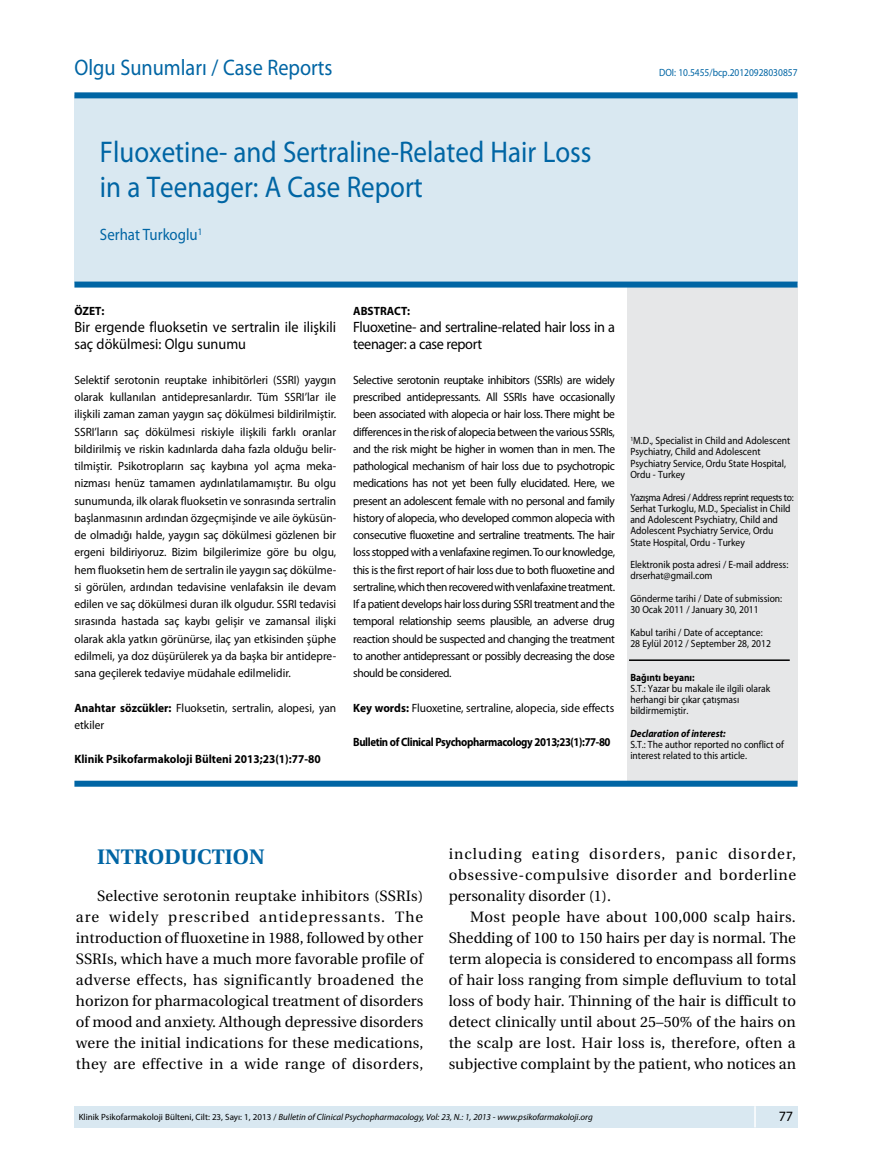
<style>
.page{position:relative;width:872px;height:1170px;background:#fff}
.page>*{position:absolute;margin:0;border:0;box-sizing:border-box;transform-origin:0 0}
.t1{font:30px/34.5px "Myriad Pro";color:#0065a4;scale:.9 1}
.t2{font:22.5px "Myriad Pro";color:#0065a4;scale:.9 1}
.t3{font:21px "Utopia Bold Tr";color:#0065a4}
.t4{font:16.5px "Myriad Pro";color:#0065a4;scale:.9 1}
.t5{font:15px/21px "Utopia Medium Tr";letter-spacing:.01em;color:#000;text-align:justify}
.t6{font:15px/17.2px "Myriad Pro";color:#000;scale:.95 1}
.t7{font:15px/17.2px "Myriad Pro";letter-spacing:-.025em;color:#000;scale:.95 1}
.t8{font:14.25px "Myriad Pro";color:#000}
.t9{font:12px/17.2px "Myriad Pro";color:#000;text-align:justify;scale:.95 1}
.t10{font:700 12px "Myriad Pro";color:#000;scale:.95 1}
.t11{font:700 12px "Myriad Pro";letter-spacing:-.035em;color:#000;scale:.9 1}
.t12{font:10.5px/11.2px "Myriad Pro";color:#000;scale:.91 1}
.t13{font:10.5px "Myriad Pro";color:#0065a4;scale:.9 1}
.t14{font:italic 700 10.5px "Myriad Pro";color:#000;scale:.91 1}
.t15{font:700 10.5px "Myriad Pro";color:#000;scale:.91 1}
.t16{font:italic 9px "Myriad Pro";color:#000}
.s1{font-weight:700}
.s2{font-style:normal}
</style>
<div class="page">
<div style="left:74px;top:1106px;width:723px;height:21px;background:#d9e8f1"></div>
<svg style="left:754px;top:1106px;width:1px;height:21px"></svg>
<div style="left:74px;top:95px;width:723px;height:187px;background:#d9e8f1"></div>
<div style="left:627px;top:286px;width:170px;height:497px;background:#e6e7e8"></div>
<div style="left:74px;top:281px;width:723px;height:6px;background:#0065a4"></div>
<div style="left:74px;top:780px;width:723px;height:6px;background:#0065a4"></div>
<div style="left:74px;top:92px;width:723px;height:6px;background:#0065a4"></div>
<hr style="left:629px;top:659px;width:160px;height:2px;background:#000">
<h2 class="t2" style="left:74px;top:54px;width:288px">Olgu Sunumları / Case Reports</h2>
<p class="t13" style="left:659px;top:66px;width:155px">DOI: 10.5455/bcp.20120928030857</p>
<h1 class="t1" style="left:100px;top:134px;width:548px">Fluoxetine- and Sertraline-Related Hair Loss in a Teenager: A Case Report</h1>
<h3 class="t4" style="left:100px;top:225px;width:115px">Serhat Turkoglu<sup>1</sup></h3>
<p class="t10" style="left:74px;top:303px;width:33px">ÖZET:</p>
<p class="t6" style="left:74px;top:318px;width:277px">Bir ergende fluoksetin ve sertralin ile ilişkili saç dökülmesi: Olgu sunumu</p>
<p class="t9" style="left:74px;top:371px;width:277px">Selektif serotonin reuptake inhibitörleri (SSRI) yaygın olarak kullanılan antidepresanlardır. Tüm SSRI’lar ile ilişkili zaman zaman yaygın saç dökülmesi bildirilmiştir.<br>SSRI’ların saç dökülmesi riskiyle ilişkili farklı oranlar bildirilmiş ve riskin kadınlarda daha fazla olduğu belir&shy;tilmiştir. Psikotropların saç kaybına yol açma meka&shy;nizması henüz tamamen aydınlatılamamıştır. Bu olgu sunumunda, ilk olarak fluoksetin ve sonrasında sertralin başlanmasının ardından özgeçmişinde ve aile öyküsün&shy;de olmadığı halde, yaygın saç dökülmesi gözlenen bir ergeni bildiriyoruz. Bizim bilgilerimize göre bu olgu, hem fluoksetin hem de sertralin ile yaygın saç dökülme&shy;si görülen, ardından tedavisine venlafaksin ile devam edilen ve saç dökülmesi duran ilk olgudur. SSRI tedavisi sırasında hastada saç kaybı gelişir ve zamansal ilişki olarak akla yatkın görünürse, ilaç yan etkisinden şüphe edilmeli, ya doz düşürülerek ya da başka bir antidepre&shy;sana geçilerek tedaviye müdahale edilmelidir.</p>
<p class="t9" style="left:74px;top:698px;width:277px"><span class="s1">Anahtar sözcükler:</span> Fluoksetin, sertralin, alopesi, yan etkiler</p>
<p class="t10" style="left:74px;top:751px;width:261px">Klinik Psikofarmakoloji Bülteni 2013;23(1):77-80</p>
<p class="t10" style="left:353px;top:303px;width:62px">ABSTRACT:</p>
<p class="t7" style="left:353px;top:318px;width:277px">Fluoxetine- and sertraline-related hair loss in a teenager: a case report</p>
<p class="t9" style="left:353px;top:371px;width:277px">Selective serotonin reuptake inhibitors (SSRIs) are widely prescribed antidepressants. All SSRIs have occasionally been associated with alopecia or hair loss. There might be differences in the risk of alopecia between the various SSRIs, and the risk might be higher in women than in men. The pathological mechanism of hair loss due to psychotropic medications has not yet been fully elucidated. Here, we present an adolescent female with no personal and family history of alopecia, who developed common alopecia with consecutive fluoxetine and sertraline treatments. The hair loss stopped with a venlafaxine regimen. To our knowledge, this is the first report of hair loss due to both fluoxetine and sertraline, which then recovered with venlafaxine treatment.<br>If a patient develops hair loss during SSRI treatment and the temporal relationship seems plausible, an adverse drug reaction should be suspected and changing the treatment to another antidepressant or possibly decreasing the dose should be considered.</p>
<p class="t9" style="left:353px;top:698px;width:276px"><span class="s1">Key words:</span> Fluoxetine, sertraline, alopecia, side effects</p>
<p class="t11" style="left:353px;top:734px;width:287px">Bulletin of Clinical Psychopharmacology 2013;23(1):77-80</p>
<p class="t12" style="left:630px;top:435px;width:177px"><sup>1</sup>M.D., Specialist in Child and Adolescent Psychiatry, Child and Adolescent Psychiatry Service, Ordu State Hospital, Ordu - Turkey</p>
<p class="t12" style="left:630px;top:491px;width:181px">Yazışma Adresi / Address reprint requests to:<br>Serhat Turkoglu, M.D., Specialist in Child and Adolescent Psychiatry, Child and Adolescent Psychiatry Service, Ordu State Hospital, Ordu - Turkey</p>
<p class="t12" style="left:630px;top:558px;width:175px">Elektronik posta adresi / E-mail address: drserhat@gmail.com</p>
<p class="t12" style="left:630px;top:592px;width:168px">Gönderme tarihi / Date of submission:<br>30 Ocak 2011 / January 30, 2011</p>
<p class="t12" style="left:630px;top:626px;width:156px">Kabul tarihi / Date of acceptance:<br>28 Eylül 2012 / September 28, 2012</p>
<p class="t15" style="left:630px;top:670px;width:72px">Bağıntı beyanı:</p>
<p class="t12" style="left:630px;top:682px;width:155px">S.T.: Yazar bu makale ile ilgili olarak herhangi bir çıkar çatışması bildirmemiştir.</p>
<p class="t14" style="left:630px;top:726px;width:106px">Declaration of interest:</p>
<p class="t12" style="left:630px;top:738px;width:170px">S.T.: The author reported no conflict of interest related to this article.</p>
<h3 class="t3" style="left:97px;top:844px;width:169px">INTRODUCTION</h3>
<p class="t5" style="left:76px;top:885px;width:349px;text-indent:21px">Selective serotonin reuptake inhibitors (SSRIs) are widely prescribed antidepressants. The introduction of fluoxetine in 1988, followed by other SSRIs, which have a much more favorable profile of adverse effects, has significantly broadened the horizon for pharmacological treatment of disorders of mood and anxiety. Although depressive disorders were the initial indications for these medications, they are effective in a wide range of disorders,</p>
<p class="t5" style="left:449px;top:843px;width:349px">including eating disorders, panic disorder, obsessive-compulsive disorder and borderline personality disorder (1).</p>
<p class="t5" style="left:449px;top:906px;width:349px;text-indent:21px">Most people have about 100,000 scalp hairs.<br>Shedding of 100 to 150 hairs per day is normal. The term alopecia is considered to encompass all forms of hair loss ranging from simple defluvium to total loss of body hair. Thinning of the hair is difficult to detect clinically until about 25–50% of the hairs on the scalp are lost. Hair loss is, therefore, often a subjective complaint by the patient, who notices an</p>
<p class="t16" style="left:79px;top:1111px;width:515px"><span class="s2">Klinik Psikofarmakoloji Bülteni, Cilt: 23, Sayı: 1, 2013 /</span> Bulletin of Clinical Psychopharmacology, Vol: 23, N.: 1, 2013 - www.psikofarmakoloji.org</p>
<p class="t8" style="left:778px;top:1107px;width:16px">77</p>
</div>
